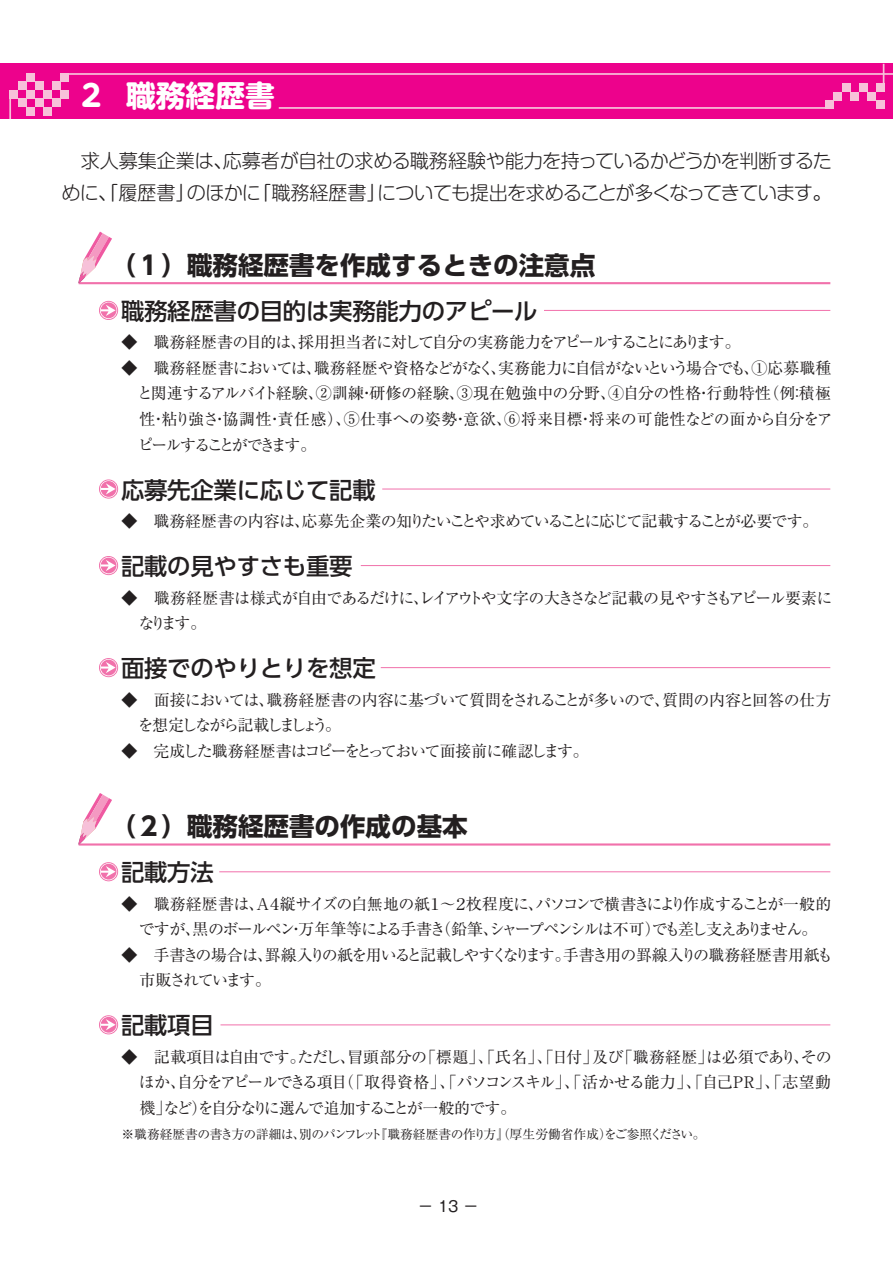
<style>
.page{position:relative;width:893px;height:1263px;background:#fff}
.page>*{position:absolute;margin:0;border:0;box-sizing:border-box;transform-origin:0 0}
.t1{font:700 29.7px "UD Shin M Go Pro";color:#fff}
.t2{font:700 25.5px "UD Shin Go Pro";color:#231f20}
.t3{font:500 23.4px "UD Shin Go Pro";letter-spacing:-.01em;color:#231f20}
.t4{font:300 19.2px/32px "Shin M Go Pro";letter-spacing:-.03em;color:#231f20;text-align:right}
.t5{font:15.9px/25.5px "Ryumin Pro";letter-spacing:-.065em;color:#231f20;text-align:justify}
.t6{font:15.9px "Ryumin Pro";letter-spacing:-.005em;color:#231f20}
.t7{font:15.9px "Ryumin Pro";letter-spacing:-.11em;color:#231f20}
.t8{font:15.9px "Ryumin Pro";letter-spacing:-.04em;color:#231f20}
.t9{font:15.9px "Ryumin Pro";letter-spacing:-.035em;color:#231f20}
.t10{font:15.9px "Ryumin Pro";letter-spacing:-.085em;color:#231f20}
.t11{font:15.9px "Ryumin Pro";letter-spacing:-.155em;color:#231f20}
.t12{font:15.9px "Ryumin Pro";letter-spacing:-.145em;color:#231f20}
.t13{font:15.9px "Ryumin Pro";letter-spacing:-.12em;color:#231f20}
.t14{font:14.85px "Gothic MB101 Pro";color:#231f20}
.t15{font:12.75px "Ryumin Pro";letter-spacing:-.035em;color:#231f20}
</style>
<div class="page">
<hr style="left:79px;top:282px;width:751px;height:2px;background:#f171ab">
<svg style="left:78px;top:232px;width:34px;height:51px"></svg>
<hr style="left:544px;top:310px;width:286px;height:1px;background:#f171ab">
<div style="left:0;top:64px;width:893px;height:55px;background:#ed028c"></div>
<hr style="left:9px;top:94px;width:2px;height:25px;background:#f7c1d9">
<hr style="left:64px;top:73px;width:829px;height:2px;background:#f7c1d9">
<div style="left:18px;top:99px;width:8px;height:8px;background:#f7c1d9"></div>
<div style="left:26px;top:107px;width:9px;height:9px;background:#f7c1d9"></div>
<div style="left:43px;top:107px;width:9px;height:9px;background:#f7c1d9"></div>
<div style="left:35px;top:99px;width:8px;height:8px;background:#f7c1d9"></div>
<div style="left:9px;top:90px;width:9px;height:9px;background:#f7c1d9"></div>
<div style="left:18px;top:82px;width:8px;height:8px;background:#f7c1d9"></div>
<div style="left:26px;top:90px;width:9px;height:9px;background:#f7c1d9"></div>
<div style="left:26px;top:73px;width:9px;height:9px;background:#f7c1d9"></div>
<div style="left:35px;top:82px;width:8px;height:8px;background:#f7c1d9"></div>
<div style="left:43px;top:90px;width:9px;height:9px;background:#f7c1d9"></div>
<div style="left:52px;top:82px;width:8px;height:8px;background:#f7c1d9"></div>
<div style="left:52px;top:99px;width:8px;height:8px;background:#f7c1d9"></div>
<div style="left:60px;top:90px;width:9px;height:9px;background:#f7c1d9"></div>
<div style="left:60px;top:73px;width:9px;height:9px;background:#f7c1d9"></div>
<svg style="left:883px;top:64px;width:1px;height:19px"></svg>
<hr style="left:279px;top:107px;width:550px;height:2px;background:#f7c1d9">
<div style="left:876px;top:83px;width:8px;height:9px;background:#f7c1d9"></div>
<div style="left:867px;top:92px;width:9px;height:8px;background:#f7c1d9"></div>
<div style="left:859px;top:83px;width:8px;height:9px;background:#f7c1d9"></div>
<div style="left:876px;top:100px;width:8px;height:9px;background:#f7c1d9"></div>
<div style="left:850px;top:92px;width:9px;height:8px;background:#f7c1d9"></div>
<div style="left:842px;top:83px;width:8px;height:9px;background:#f7c1d9"></div>
<div style="left:833px;top:92px;width:9px;height:8px;background:#f7c1d9"></div>
<div style="left:825px;top:100px;width:8px;height:9px;background:#f7c1d9"></div>
<svg style="left:99px;top:301px;width:19px;height:19px"></svg>
<div style="left:100px;top:302px;width:17px;height:17px;background:#fbe2ed;border-radius:50%"></div>
<svg style="left:101px;top:302px;width:16px;height:16px"></svg>
<hr style="left:79px;top:843px;width:751px;height:2px;background:#f171ab">
<svg style="left:78px;top:793px;width:34px;height:51px"></svg>
<svg style="left:99px;top:862px;width:19px;height:19px"></svg>
<svg style="left:100px;top:863px;width:17px;height:17px"></svg>
<svg style="left:101px;top:864px;width:16px;height:15px"></svg>
<hr style="left:382px;top:489px;width:448px;height:1px;background:#f171ab">
<hr style="left:219px;top:871px;width:611px;height:1px;background:#f171ab">
<svg style="left:99px;top:1015px;width:19px;height:19px"></svg>
<svg style="left:101px;top:1017px;width:16px;height:16px"></svg>
<hr style="left:220px;top:1024px;width:610px;height:1px;background:#f171ab">
<svg style="left:99px;top:479px;width:19px;height:20px"></svg>
<svg style="left:100px;top:480px;width:17px;height:18px"></svg>
<svg style="left:101px;top:481px;width:16px;height:16px"></svg>
<hr style="left:361px;top:565px;width:469px;height:1px;background:#f171ab">
<svg style="left:99px;top:556px;width:19px;height:19px"></svg>
<svg style="left:100px;top:557px;width:17px;height:17px"></svg>
<svg style="left:101px;top:558px;width:16px;height:15px"></svg>
<hr style="left:381px;top:667px;width:449px;height:1px;background:#f171ab">
<svg style="left:99px;top:658px;width:19px;height:19px"></svg>
<svg style="left:100px;top:659px;width:17px;height:17px"></svg>
<svg style="left:101px;top:660px;width:16px;height:15px"></svg>
<h1 class="t1" style="left:77px;top:72px;width:200px">２ 職務経歴書</h1>
<p class="t4" style="left:62px;top:143px;width:772px">求人募集企業は、応募者が自社の求める職務経験や能力を持っているかどうかを判断するために、「履歴書」のほかに「職務経歴書」についても提出を求めることが多くなってきています。</p>
<h2 class="t2" style="left:110px;top:244px;width:486px">（１）職務経歴書を作成するときの注意点</h2>
<h3 class="t3" style="left:121px;top:292px;width:418px">職務経歴書の目的は実務能力のアピール</h3>
<p class="t5" style="left:121px;top:329px;width:621px">◆　職務経歴書の目的は、採用担当者に対して自分の実務能力をアピールすることにあります。</p>
<p class="t8" style="left:121px;top:355px;width:711px">◆　職務経歴書においては、職務経歴や資格などがなく、実務能力に自信がないという場合でも、①応募職種</p>
<p class="t6" style="left:137px;top:381px;width:695px">と関連するアルバイト経験、②訓練・研修の経験、③現在勉強中の分野、④自分の性格・行動特性（例：積極</p>
<p class="t6" style="left:140px;top:407px;width:695px">性・粘り強さ・協調性・責任感）、⑤仕事への姿勢・意欲、⑥将来目標・将来の可能性などの面から自分をア</p>
<p class="t12" style="left:138px;top:432px;width:180px">ピールすることができます。</p>
<h3 class="t3" style="left:121px;top:471px;width:256px">応募先企業に応じて記載</h3>
<p class="t5" style="left:121px;top:507px;width:698px">◆　職務経歴書の内容は、応募先企業の知りたいことや求めていることに応じて記載することが必要です。</p>
<h3 class="t3" style="left:121px;top:547px;width:233px">記載の見やすさも重要</h3>
<p class="t5" style="left:138px;top:584px;width:695px;text-indent:-17px">◆　職務経歴書は様式が自由であるだけに、レイアウトや文字の大きさなど記載の見やすさもアピール要素になります。</p>
<h3 class="t3" style="left:121px;top:649px;width:256px">面接でのやりとりを想定</h3>
<p class="t9" style="left:121px;top:687px;width:711px">◆　面接においては、職務経歴書の内容に基づいて質問をされることが多いので、質問の内容と回答の仕方</p>
<p class="t11" style="left:138px;top:713px;width:205px">を想定しながら記載しましょう。</p>
<p class="t10" style="left:121px;top:738px;width:469px">◆　完成した職務経歴書はコピーをとっておいて面接前に確認します。</p>
<h2 class="t2" style="left:110px;top:806px;width:359px">（２）職務経歴書の作成の基本</h2>
<h3 class="t3" style="left:121px;top:853px;width:94px">記載方法</h3>
<p class="t5" style="left:121px;top:890px;width:711px">◆　職務経歴書は、Ａ４縦サイズの白無地の紙１～２枚程度に、パソコンで横書きにより作成することが一般的</p>
<p class="t7" style="left:139px;top:917px;width:680px">ですが、黒のボールペン・万年筆等による手書き（鉛筆、シャープペンシルは不可）でも差し支えありません。</p>
<p class="t5" style="left:121px;top:941px;width:713px">◆　手書きの場合は、罫線入りの紙を用いると記載しやすくなります。手書き用の罫線入りの職務経歴書用紙も</p>
<p class="t13" style="left:140px;top:968px;width:133px">市販されています。</p>
<h3 class="t3" style="left:121px;top:1006px;width:94px">記載項目</h3>
<p class="t5" style="left:139px;top:1043px;width:694px;text-indent:-17px">◆　記載項目は自由です。ただし、冒頭部分の「標題」、「氏名」、「日付」及び「職務経歴」は必須であり、そのほか、自分をアピールできる項目（「取得資格」、「パソコンスキル」、「活かせる能力」、「自己PR」、「志望動機」など）を自分なりに選んで追加することが一般的です。</p>
<p class="t15" style="left:121px;top:1124px;width:586px">※職務経歴書の書き方の詳細は、別のパンフレット『職務経歴書の作り方』（厚生労働省作成）をご参照ください。</p>
<p class="t14" style="left:418px;top:1194px;width:62px">－ 13 －</p>
</div>
